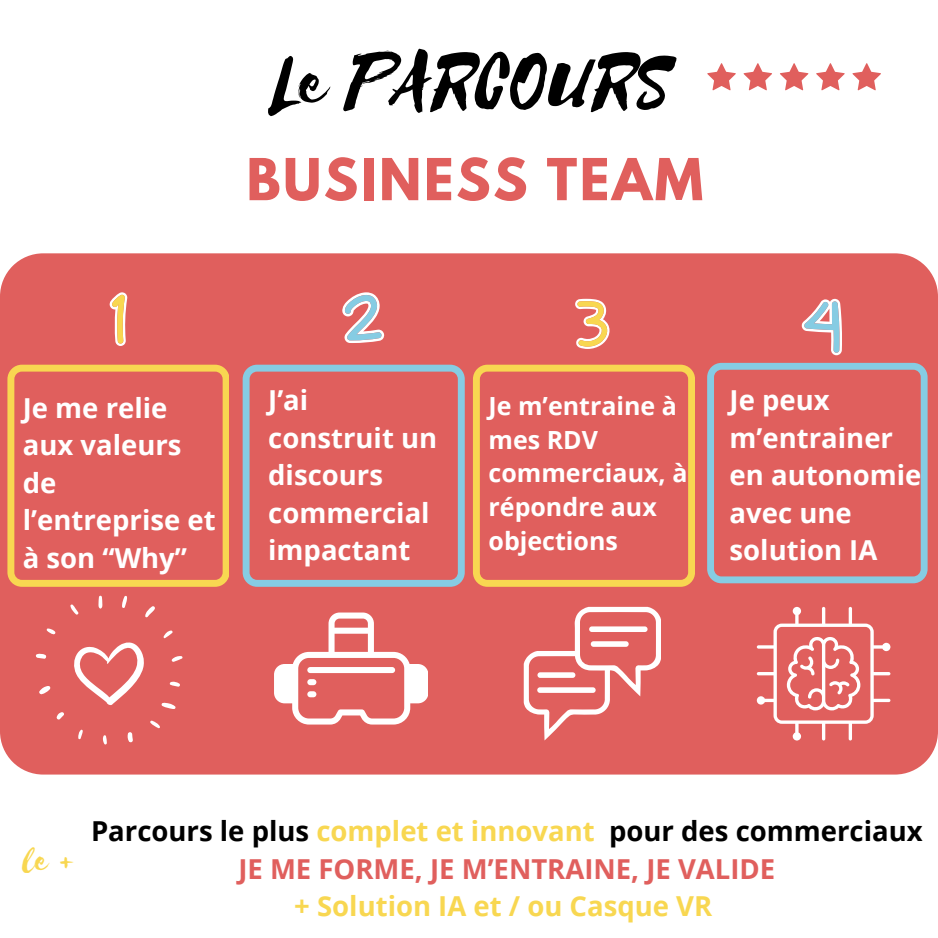
<style>
.page{position:relative;width:938px;height:938px;background:#fff}
.page>*{position:absolute;margin:0;border:0;box-sizing:border-box;transform-origin:0 0}
.t1{font:84px "Selima";color:#000}
.t2{font:700 51.25px "League Spartan";letter-spacing:.05em;color:#e05f5d}
.t3{font:39px "Selima";color:#f8d751}
.t4{font:700 27.5px/37.5px "Open Sans";color:#fff}
.t5{font:700 27.5px "Open Sans";color:#000}
.t6{font:700 27.5px "Open Sans";color:#e05f5d}
.t7{font:700 27.5px "Open Sans";color:#f8d751}
.t8{font:700 25px/33.8px "Open Sans";color:#fff}
.s1{color:#f8d751}
</style>
<div class="page">
<div style="left:0;top:253px;width:938px;height:521px;background:#e05f5d"></div>
<svg style="left:7px;top:364px;width:222px;height:222px;background:#e26d5b"></svg>
<svg style="left:243px;top:364px;width:221px;height:222px;background:#d66b6b"></svg>
<svg style="left:473px;top:364px;width:221px;height:222px;background:#e26c5b"></svg>
<svg style="left:707px;top:363px;width:220px;height:220px;background:#d66a6b"></svg>
<svg style="left:342px;top:292px;width:42px;height:51px"></svg>
<svg style="left:109px;top:292px;width:18px;height:54px"></svg>
<svg style="left:575px;top:299px;width:35px;height:50px"></svg>
<svg style="left:801px;top:299px;width:41px;height:56px"></svg>
<svg style="left:707px;top:63px;width:174px;height:27px"></svg>
<svg style="left:73px;top:641px;width:72px;height:64px"></svg>
<svg style="left:98px;top:595px;width:5px;height:13px"></svg>
<svg style="left:70px;top:604px;width:9px;height:11px"></svg>
<svg style="left:46px;top:628px;width:10px;height:6px"></svg>
<svg style="left:35px;top:653px;width:12px;height:6px"></svg>
<svg style="left:38px;top:686px;width:13px;height:8px"></svg>
<svg style="left:56px;top:711px;width:9px;height:9px"></svg>
<svg style="left:78px;top:729px;width:5px;height:10px"></svg>
<svg style="left:102px;top:734px;width:5px;height:11px"></svg>
<svg style="left:149px;top:720px;width:11px;height:8px"></svg>
<svg style="left:161px;top:702px;width:15px;height:7px"></svg>
<svg style="left:169px;top:681px;width:12px;height:6px"></svg>
<svg style="left:171px;top:655px;width:12px;height:7px"></svg>
<svg style="left:163px;top:630px;width:10px;height:8px"></svg>
<svg style="left:145px;top:605px;width:11px;height:12px"></svg>
<svg style="left:122px;top:595px;width:5px;height:13px"></svg>
<svg style="left:127px;top:732px;width:6px;height:10px"></svg>
<svg style="left:274px;top:612px;width:154px;height:112px"></svg>
<div style="left:307px;top:667px;width:88px;height:6px;background:#fff;border-radius:3px"></div>
<div style="left:307px;top:679px;width:9px;height:6px;background:#fff;border-radius:3px"></div>
<div style="left:307px;top:691px;width:9px;height:6px;background:#fff;border-radius:3px"></div>
<svg style="left:523px;top:607px;width:137px;height:133px"></svg>
<svg style="left:756px;top:607px;width:134px;height:133px;background:#e57d7c"></svg>
<p class="t1" style="left:273px;top:36px;width:401px">Le PARCOURS</p>
<h2 class="t2" style="left:246px;top:154px;width:458px">BUSINESS TEAM</h2>
<p class="t4" style="left:23px;top:388px;width:194px">Je me relie aux valeurs de l’entreprise et à son “Why”</p>
<h1 class="t4" style="left:268px;top:380px;width:170px">J’ai construit un discours commercial impactant</h1>
<p class="t8" style="left:488px;top:388px;width:200px">Je m’entraine à mes RDV commerciaux, à répondre aux objections</p>
<p class="t4" style="left:729px;top:380px;width:193px">Je peux m’entrainer en autonomie avec une solution IA</p>
<p class="t3" style="left:23px;top:839px;width:55px">le +</p>
<p class="t5" style="left:91px;top:811px;width:833px">Parcours le plus <span class="s1">complet et innovant</span> pour des commerciaux</p>
<p class="t6" style="left:238px;top:849px;width:538px">JE ME FORME, JE M’ENTRAINE, JE VALIDE</p>
<p class="t7" style="left:294px;top:886px;width:419px">+ Solution IA et / ou Casque VR</p>
</div>
